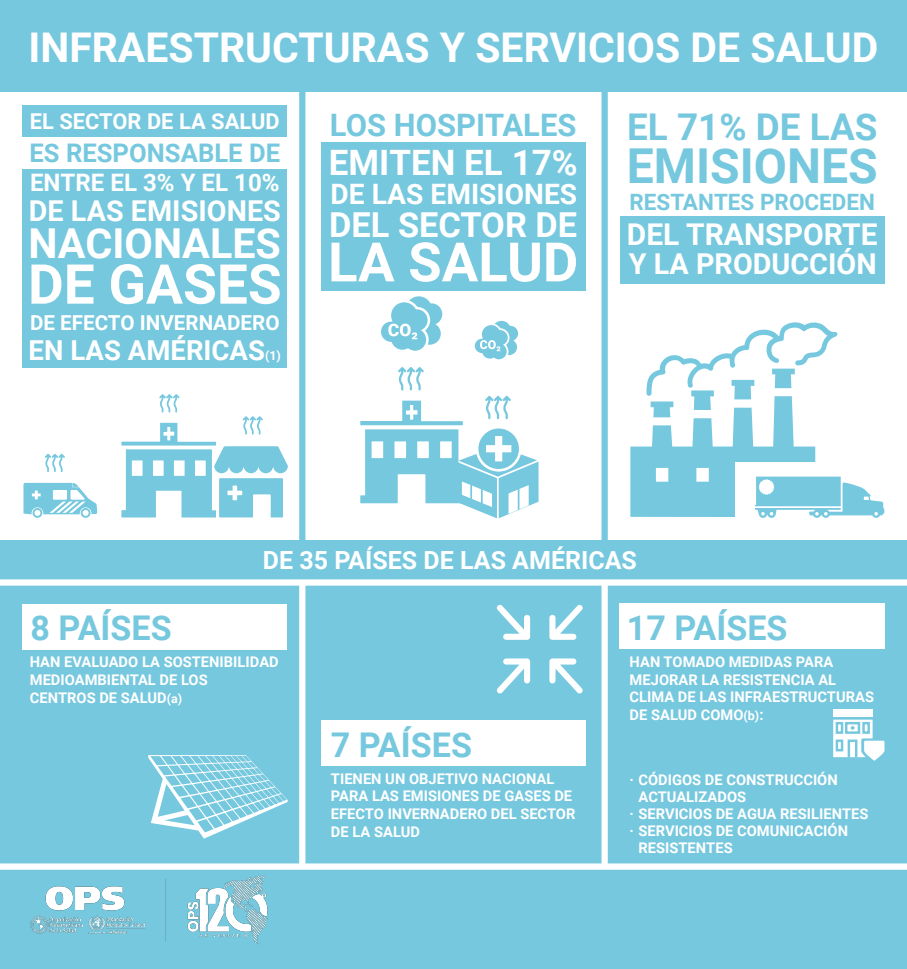
<style>
.page{position:relative;width:907px;height:969px;background:#fff}
.page>*{position:absolute;margin:0;border:0;box-sizing:border-box;transform-origin:0 0}
.t1{font:700 55px "Roboto";color:#fff}
.t2{font:700 54.38px "Roboto";color:#fff}
.t3{font:700 48.12px "Roboto";color:#76c8de}
.t4{font:700 41.25px "Roboto";color:#fff}
.t5{font:700 40.94px "Roboto";color:#fff}
.t6{font:700 36.88px "Roboto";color:#76c8de}
.t7{font:700 35px "Roboto";color:#fff}
.t8{font:700 34.38px "Roboto";color:#fff}
.t9{font:700 34.06px "Roboto";color:#76c8de}
.t10{font:700 30.94px "Roboto";color:#76c8de}
.t11{font:700 30px "Roboto";color:#fff}
.t12{font:700 28.75px "Roboto";color:#fff}
.t13{font:700 28.12px "Roboto";color:#fff}
.t14{font:700 27.5px "Roboto";color:#fff}
.t15{font:700 25.62px "Roboto";color:#76c8de}
.t16{font:700 25px "Roboto";color:#fff}
.t17{font:700 24.06px "Roboto";color:#fff}
.t18{font:700 22.5px "Roboto";color:#76c8de}
.t19{font:700 21.88px "Roboto";color:#fff}
.t20{font:700 20.62px "Roboto";color:#fff}
.t21{font:700 14.69px/17.6px "Roboto";color:#fff}
.s1{font-size:12.5px}
</style>
<div class="page">
<div style="left:0;top:0;width:906px;height:92px;background:#76c8de"></div>
<div style="left:0;top:540px;width:906px;height:429px;background:#76c8de"></div>
<div style="left:299px;top:77px;width:6px;height:493px;background:#76c8de"></div>
<div style="left:601px;top:77px;width:6px;height:493px;background:#76c8de"></div>
<img style="left:30px;top:875px;width:238px;height:70px">
<svg style="left:23px;top:483px;width:74px;height:35px"></svg>
<svg style="left:121px;top:394px;width:167px;height:123px"></svg>
<svg style="left:45px;top:454px;width:20px;height:18px"></svg>
<div style="left:299px;top:582px;width:6px;height:284px;background:#fff"></div>
<div style="left:601px;top:582px;width:6px;height:284px;background:#fff"></div>
<div style="left:0;top:579px;width:906px;height:6px;background:#fff"></div>
<div style="left:0;top:863px;width:906px;height:7px;background:#fff"></div>
<svg style="left:398px;top:367px;width:26px;height:23px"></svg>
<svg style="left:360px;top:396px;width:178px;height:122px"></svg>
<svg style="left:381px;top:296px;width:61px;height:55px"></svg>
<svg style="left:474px;top:321px;width:44px;height:38px"></svg>
<svg style="left:148px;top:755px;width:140px;height:83px"></svg>
<div style="left:833px;top:709px;width:39px;height:8px;background:#fff"></div>
<svg style="left:833px;top:719px;width:51px;height:42px"></svg>
<svg style="left:497px;top:605px;width:33px;height:35px"></svg>
<svg style="left:549px;top:604px;width:34px;height:36px"></svg>
<svg style="left:497px;top:658px;width:33px;height:36px"></svg>
<svg style="left:549px;top:658px;width:34px;height:36px"></svg>
<svg style="left:630px;top:322px;width:207px;height:195px"></svg>
<div style="left:735px;top:463px;width:149px;height:56px;background:#fff"></div>
<svg style="left:754px;top:476px;width:130px;height:42px"></svg>
<div style="left:619px;top:604px;width:265px;height:45px;background:#fff"></div>
<div style="left:22px;top:106px;width:265px;height:31px;background:#76c8de"></div>
<div style="left:22px;top:169px;width:265px;height:199px;background:#76c8de"></div>
<div style="left:321px;top:142px;width:264px;height:148px;background:#76c8de"></div>
<div style="left:620px;top:216px;width:264px;height:68px;background:#76c8de"></div>
<div style="left:321px;top:720px;width:264px;height:45px;background:#fff"></div>
<div style="left:23px;top:604px;width:264px;height:45px;background:#fff"></div>
<p class="t5" style="left:28px;top:19px;width:851px">INFRAESTRUCTURAS Y SERVICIOS DE SALUD</p>
<p class="t19" style="left:30px;top:106px;width:251px">EL SECTOR DE LA SALUD</p>
<p class="t15" style="left:29px;top:135px;width:252px">ES RESPONSABLE DE</p>
<p class="t17" style="left:30px;top:166px;width:251px">ENTRE EL 3% Y EL 10%</p>
<p class="t12" style="left:29px;top:190px;width:253px">DE LAS EMISIONES</p>
<p class="t4" style="left:29px;top:214px;width:254px">NACIONALES</p>
<p class="t1" style="left:28px;top:246px;width:255px">DE GASES</p>
<p class="t20" style="left:30px;top:309px;width:251px">DE EFECTO INVERNADERO</p>
<p class="t14" style="left:29px;top:331px;width:254px">EN LAS AMÉRICAS<span class="s1">(1)</span></p>
<p class="t10" style="left:330px;top:103px;width:248px">LOS HOSPITALES</p>
<p class="t7" style="left:328px;top:138px;width:250px">EMITEN EL 17%</p>
<p class="t13" style="left:330px;top:174px;width:248px">DE LAS EMISIONES</p>
<p class="t8" style="left:329px;top:201px;width:250px">DEL SECTOR DE</p>
<p class="t2" style="left:328px;top:224px;width:252px">LA SALUD</p>
<p class="t6" style="left:627px;top:101px;width:252px">EL 71% DE LAS</p>
<p class="t3" style="left:626px;top:132px;width:252px">EMISIONES</p>
<p class="t18" style="left:629px;top:186px;width:247px">RESTANTES PROCEDEN</p>
<p class="t11" style="left:626px;top:214px;width:252px">DEL TRANSPORTE</p>
<p class="t12" style="left:628px;top:244px;width:249px">Y LA PRODUCCIÓN</p>
<p class="t9" style="left:31px;top:604px;width:143px">8 PAÍSES</p>
<p class="t16" style="left:263px;top:543px;width:375px">DE 35 PAÍSES DE LAS AMÉRICAS</p>
<p class="t9" style="left:626px;top:604px;width:162px">17 PAÍSES</p>
<p class="t21" style="left:30px;top:653px;width:250px">HAN EVALUADO LA SOSTENIBILIDAD<br>MEDIOAMBIENTAL DE LOS</p>
<p class="t21" style="left:30px;top:688px;width:154px">CENTROS DE SALUD<span class="s1">(a)</span></p>
<p class="t9" style="left:331px;top:720px;width:143px">7 PAÍSES</p>
<p class="t21" style="left:331px;top:769px;width:246px">TIENEN UN OBJETIVO NACIONAL<br>PARA LAS EMISIONES DE GASES DE<br>EFECTO INVERNADERO DEL SECTOR<br>DE LA SALUD</p>
<p class="t21" style="left:629px;top:652px;width:205px">HAN TOMADO MEDIDAS PARA</p>
<p class="t21" style="left:629px;top:670px;width:208px">MEJORAR LA RESISTENCIA AL</p>
<p class="t21" style="left:629px;top:688px;width:246px">CLIMA DE LAS INFRAESTRUCTURAS<br>DE SALUD COMO<span class="s1">(b)</span>:</p>
<p class="t21" style="left:629px;top:770px;width:210px">· CÓDIGOS DE CONSTRUCCIÓN</p>
<p class="t21" style="left:629px;top:804px;width:240px">· SERVICIOS DE AGUA RESILIENTES</p>
<p class="t21" style="left:629px;top:821px;width:220px">· SERVICIOS DE COMUNICACIÓN</p>
<p class="t21" style="left:638px;top:787px;width:109px">ACTUALIZADOS</p>
<p class="t21" style="left:638px;top:838px;width:96px">RESISTENTES</p>
</div>
